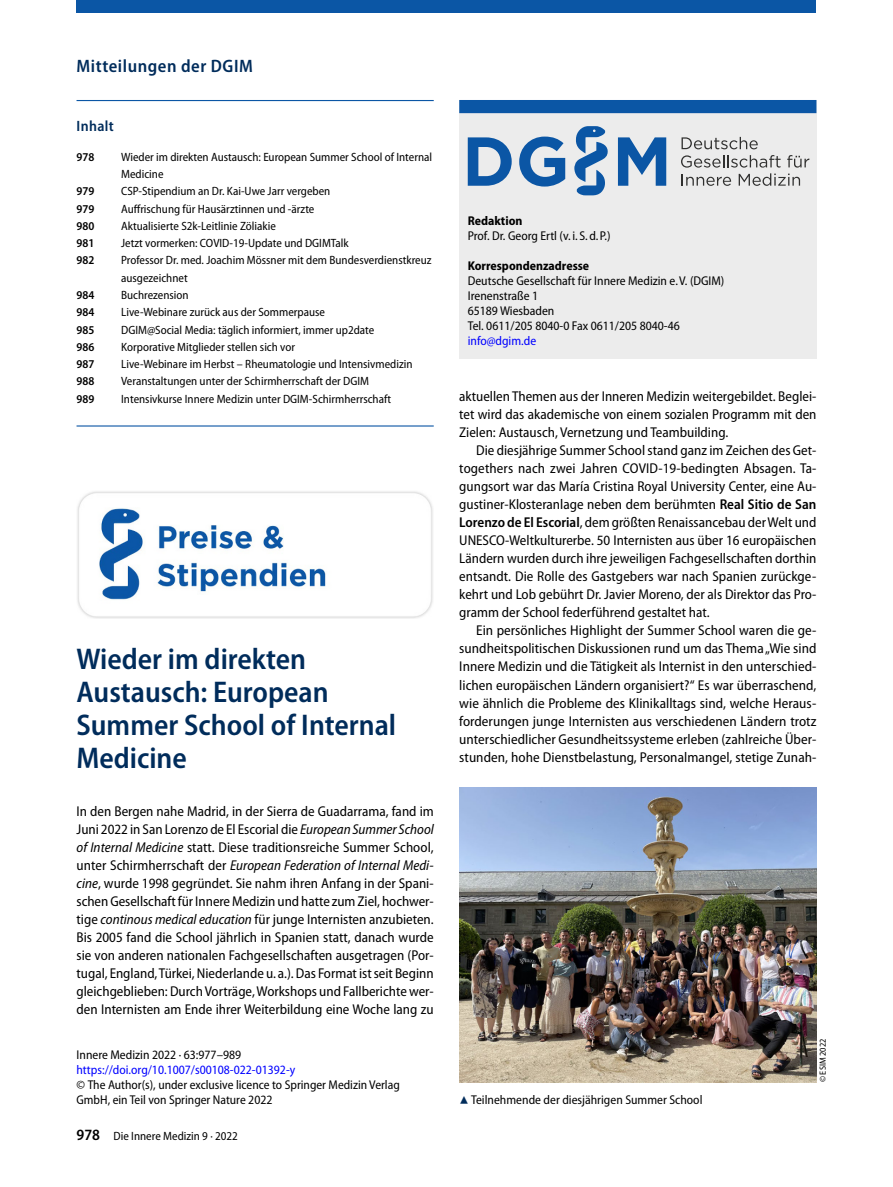
<style>
.page{position:relative;width:893px;height:1187px;background:#fff}
.page>*{position:absolute;margin:0;border:0;box-sizing:border-box;transform-origin:0 0}
.t1{font:600 semi-condensed 30px/33px "Myriad Pro";color:#002c5b}
.t2{font:600 semi-condensed 18px "Myriad Pro";letter-spacing:.03em;color:#002c5b}
.t3{font:600 semi-condensed 15px "Myriad Pro";letter-spacing:.025em;color:#002c5b}
.t4{font:semi-condensed 14.25px/18px "Myriad Pro";color:#000;text-align:justify}
.t5{font:semi-condensed 12.75px/15px "Myriad Pro";color:#000}
.t6{font:semi-condensed 12.75px "Myriad Pro";color:#00f}
.t7{font:700 semi-condensed 12.75px "Myriad Pro";color:#000}
.t8{font:semi-condensed 12px/17.2px "Myriad Pro";color:#000}
.t9{font:600 semi-condensed 12px "Myriad Pro";color:#000}
.t10{font:semi-condensed 9px "Myriad Pro";color:#000}
.s1{font-weight:600}
.s2{font-style:italic}
.s3{font-weight:600;font-size:15.75px}
.s4{font-family:"Blik Buttons";font-stretch:normal;color:#002c5b}
</style>
<div class="page">
<div style="left:77px;top:0;width:739px;height:13px;background:#0b56a5"></div>
<img style="left:77px;top:491px;width:356px;height:127px">
<img style="left:459px;top:787px;width:357px;height:295px">
<hr style="left:77px;top:100px;width:357px;height:1px;background:#0b56a5">
<hr style="left:77px;top:425px;width:357px;height:1px;background:#0b56a5">
<div style="left:459px;top:100px;width:357px;height:258px;background:#ececec"></div>
<div style="left:459px;top:100px;width:357px;height:13px;background:#0b56a5"></div>
<svg style="left:574px;top:126px;width:34px;height:69px"></svg>
<svg style="left:468px;top:137px;width:44px;height:49px"></svg>
<svg style="left:519px;top:137px;width:46px;height:49px"></svg>
<svg style="left:618px;top:137px;width:48px;height:49px"></svg>
<svg style="left:681px;top:137px;width:77px;height:12px"></svg>
<svg style="left:681px;top:155px;width:128px;height:31px"></svg>
<p class="t2" style="left:77px;top:56px;width:178px">Mitteilungen der DGIM</p>
<p class="t3" style="left:77px;top:118px;width:39px">Inhalt</p>
<p class="t9" style="left:77px;top:150px;width:19px">978</p>
<p class="t8" style="left:121px;top:148px;width:312px">Wieder im direkten Austausch: European Summer School of Internal</p>
<p class="t8" style="left:121px;top:166px;width:44px">Medicine</p>
<p class="t8" style="left:77px;top:183px;width:255px"><span class="s1">979</span> -CSP-Stipendium an Dr. Kai-Uwe Jarr vergeben</p>
<p class="t9" style="left:77px;top:202px;width:19px">979</p>
<p class="t8" style="left:121px;top:200px;width:195px">Auffrischung für Hausärztinnen und -ärzte</p>
<p class="t9" style="left:77px;top:219px;width:19px">980</p>
<p class="t8" style="left:121px;top:217px;width:156px">Aktualisierte S2k-Leitlinie Zöliakie</p>
<p class="t9" style="left:77px;top:236px;width:19px">981</p>
<p class="t8" style="left:121px;top:235px;width:229px">Jetzt vormerken: COVID-19-Update und DGIMTalk</p>
<p class="t9" style="left:77px;top:254px;width:19px">982</p>
<p class="t8" style="left:121px;top:252px;width:312px">Professor Dr. med. Joachim Mössner mit dem Bundesverdienstkreuz ausgezeichnet</p>
<p class="t9" style="left:77px;top:288px;width:19px">984</p>
<p class="t8" style="left:121px;top:286px;width:69px">Buchrezension</p>
<p class="t9" style="left:77px;top:305px;width:19px">984</p>
<p class="t8" style="left:77px;top:304px;width:299px;text-indent:45px">Live-Webinare zurück aus der Sommerpause<br><span class="s1">985</span> -DGIM@Social Media: täglich informiert, immer up2date<br><span class="s1">986</span></p>
<p class="t8" style="left:121px;top:338px;width:175px">Korporative Mitglieder stellen sich vor</p>
<p class="t9" style="left:77px;top:357px;width:19px">987</p>
<p class="t8" style="left:121px;top:355px;width:293px">Live-Webinare im Herbst – Rheumatologie und Intensivmedizin</p>
<p class="t9" style="left:77px;top:374px;width:19px">988</p>
<p class="t8" style="left:121px;top:373px;width:249px">Veranstaltungen unter der Schirmherrschaft der DGIM</p>
<p class="t9" style="left:77px;top:392px;width:19px">989</p>
<p class="t8" style="left:121px;top:390px;width:271px">Intensivkurse Innere Medizin unter DGIM-Schirmherrschaft</p>
<h1 class="t1" style="left:77px;top:643px;width:321px">Wieder im direkten<br>Austausch: European<br>Summer School of Internal<br>Medicine</h1>
<p class="t4" style="left:77px;top:802px;width:359px">In den Bergen nahe Madrid, in der Sierra de Guadarrama, fand im Juni 2022 in San Lorenzo de El Escorial die <span class="s2">European Summer School of Internal Medicine</span> statt. Diese traditionsreiche Summer School, unter Schirmherrschaft der <span class="s2">European Federation of Internal Medi&shy;cine</span>, wurde 1998 gegründet. Sie nahm ihren Anfang in der Spani&shy;schen Gesellschaft für Innere Medizin und hatte zum Ziel, hochwer&shy;tige <span class="s2">continous medical education</span> für junge Internisten anzubieten.<br>Bis 2005 fand die School jährlich in Spanien statt, danach wurde sie von anderen nationalen Fachgesellschaften ausgetragen (Por&shy;tugal, England, Türkei, Niederlande u. a.). Das Format ist seit Beginn gleichgeblieben: Durch Vorträge, Workshops und Fallberichte wer&shy;den Internisten am Ende ihrer Weiterbildung eine Woche lang zu</p>
<p class="t5" style="left:77px;top:1047px;width:166px">Innere Medizin 2022 · 63:977–989</p>
<p class="t6" style="left:77px;top:1062px;width:220px">https://doi.org/10.1007/s00108-022-01392-y</p>
<p class="t5" style="left:77px;top:1077px;width:325px">© The Author(s), under exclusive licence to Springer Medizin Verlag<br>GmbH, ein Teil von Springer Nature 2022</p>
<p class="t8" style="left:77px;top:1127px;width:163px"><span class="s3">978</span> Die Innere Medizin 9 · 2022</p>
<p class="t7" style="left:468px;top:214px;width:56px">Redaktion</p>
<p class="t5" style="left:468px;top:229px;width:144px">Prof. Dr. Georg Ertl (v. i. S.d. P.)</p>
<p class="t7" style="left:468px;top:259px;width:123px">Korrespondenzadresse</p>
<p class="t5" style="left:468px;top:274px;width:258px">Deutsche Gesellschaft für Innere Medizin e.V. (DGIM)<br>Irenenstraße 1<br>65189 Wiesbaden<br>Tel. 0611/205 8040-0 Fax 0611/205 8040-46</p>
<p class="t6" style="left:468px;top:334px;width:70px">info@dgim.de</p>
<p class="t4" style="left:459px;top:388px;width:359px">aktuellen Themen aus der Inneren Medizin weitergebildet. Beglei&shy;tet wird das akademische von einem sozialen Programm mit den Zielen: Austausch, Vernetzung und Teambuilding.</p>
<p class="t4" style="left:459px;top:442px;width:359px;text-indent:17px">Die diesjährige Summer School stand ganz im Zeichen des Get&shy;togethers nach zwei Jahren COVID-19-bedingten Absagen. Ta&shy;gungsort war das María Cristina Royal University Center, eine Au&shy;gustiner-Klosteranlage neben dem berühmten <span class="s1">Real Sitio de San Lorenzo de El Escorial</span>, dem größten Renaissancebau der Welt und UNESCO-Weltkulturerbe. 50 Internisten aus über 16 europäischen Ländern wurden durch ihre jeweiligen Fachgesellschaften dorthin entsandt. Die Rolle des Gastgebers war nach Spanien zurückge&shy;kehrt und Lob gebührt Dr. Javier Moreno, der als Direktor das Pro&shy;gramm der School federführend gestaltet hat.</p>
<p class="t4" style="left:459px;top:622px;width:359px;text-indent:17px">Ein persönliches Highlight der Summer School waren die ge&shy;sundheitspolitischen Diskussionen rund um das Thema „Wie sind Innere Medizin und die Tätigkeit als Internist in den unterschied&shy;lichen europäischen Ländern organisiert?“ Es war überraschend, wie ähnlich die Probleme des Klinikalltags sind, welche Heraus&shy;forderungen junge Internisten aus verschiedenen Ländern trotz unterschiedlicher Gesundheitssysteme erleben (zahlreiche Über&shy;stunden, hohe Dienstbelastung, Personalmangel, stetige Zunah-</p>
<p class="t5" style="left:459px;top:1092px;width:245px"><span class="s4">8</span> Teilnehmende der diesjährigen Summer School</p>
<p class="t10" style="left:818px;top:1082px;width:45px;rotate:-90deg">© ESIM 2022</p>
</div>
